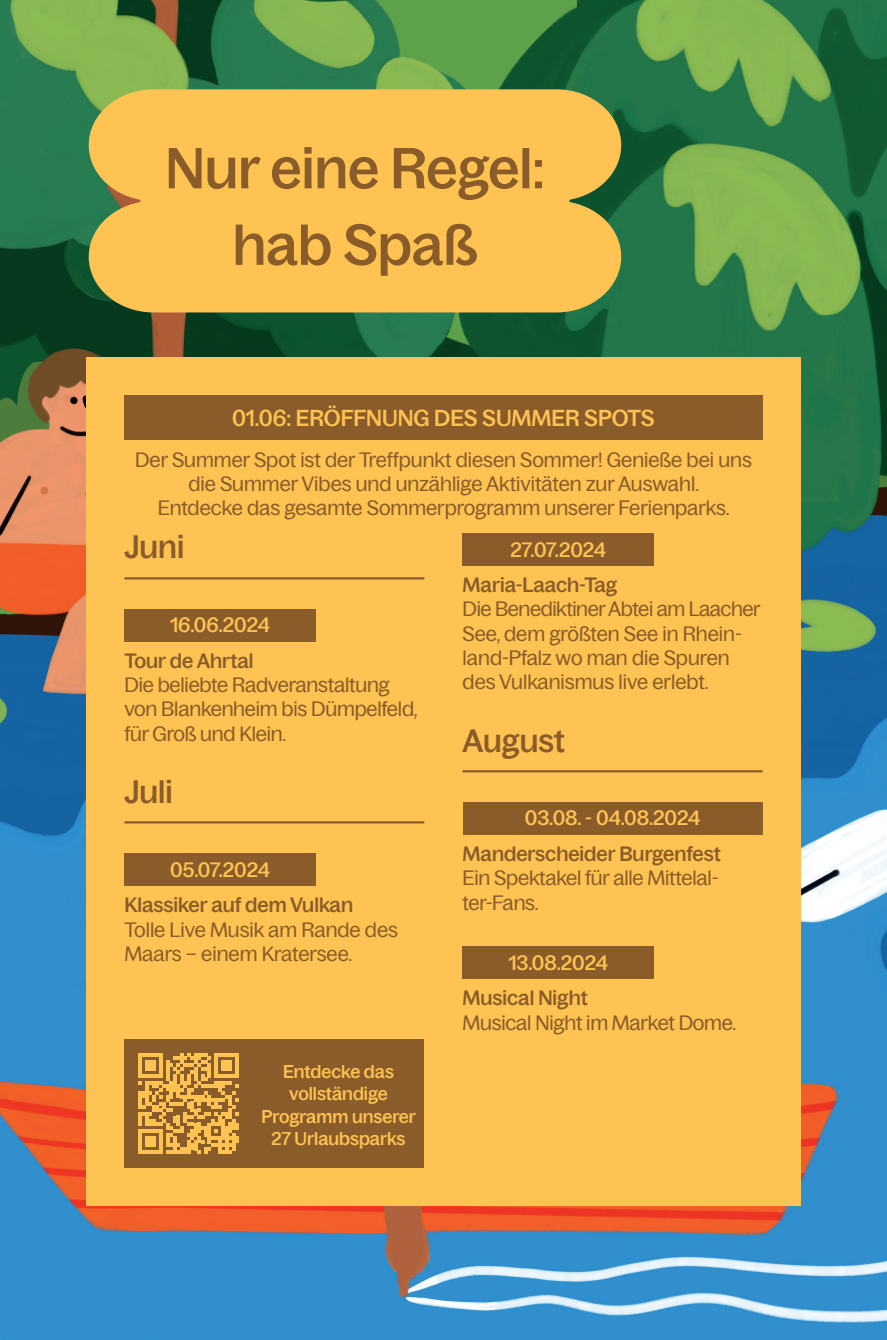
<style>
.page{position:relative;width:887px;height:1340px;background:#fff}
.page>*{position:absolute;margin:0;border:0;box-sizing:border-box;transform-origin:0 0}
.t1{font:500 56.25px/76.5px "Bagoss Standard";color:#895c2a;text-align:center}
.t2{font:500 31.5px "Bagoss Standard";color:#895c2a}
.t3{font:500 22.5px "Bagoss Standard";color:#fec352}
.t4{font:20.25px/24.3px "Bagoss Standard";color:#895c2a}
.t5{font:500 20.25px "Bagoss Standard";color:#895c2a}
.t6{font:500 20.25px "Bagoss Standard";color:#fec352}
.t7{font:500 18px/22.5px "Bagoss Standard";color:#fec352;text-align:center}
</style>
<div class="page">
<img style="left:0;top:0;width:887px;height:1339px">
<div style="left:86px;top:357px;width:714px;height:848px;background:#fec352"></div>
<div style="left:89px;top:89px;width:532px;height:223px;background:#fec352"></div>
<div style="left:462px;top:533px;width:192px;height:33px;background:#895c2a"></div>
<div style="left:462px;top:801px;width:300px;height:33px;background:#895c2a"></div>
<div style="left:462px;top:946px;width:192px;height:33px;background:#895c2a"></div>
<div style="left:124px;top:608px;width:192px;height:33px;background:#895c2a"></div>
<div style="left:124px;top:853px;width:192px;height:32px;background:#895c2a"></div>
<div style="left:124px;top:395px;width:638px;height:45px;background:#895c2a"></div>
<div style="left:124px;top:1039px;width:300px;height:128px;background:#895c2a"></div>
<svg style="left:138px;top:1053px;width:101px;height:100px"></svg>
<hr style="left:124px;top:821px;width:300px;height:2px;background:#895c2a">
<hr style="left:124px;top:577px;width:300px;height:2px;background:#895c2a">
<hr style="left:462px;top:770px;width:300px;height:2px;background:#895c2a">
<h1 class="t1" style="left:165px;top:127px;width:381px">Nur eine Regel: hab Spaß</h1>
<p class="t3" style="left:232px;top:402px;width:424px">01.06: ERÖFFNUNG DES SUMMER SPOTS</p>
<p class="t4" style="left:135px;top:446px;width:618px;text-align:center">Der Summer Spot ist der Treffpunkt diesen Sommer! Genieße bei uns die Summer Vibes und unzählige Aktivitäten zur Auswahl.<br>Entdecke das gesamte Sommerprogramm unserer Ferienparks.</p>
<h2 class="t2" style="left:124px;top:525px;width:61px">Juni</h2>
<p class="t6" style="left:170px;top:611px;width:101px">16.06.2024</p>
<p class="t5" style="left:124px;top:646px;width:131px">Tour de Ahrtal</p>
<p class="t4" style="left:124px;top:671px;width:294px">Die beliebte Radveranstaltung von Blankenheim bis Dümpelfeld, für Groß und Klein.</p>
<h2 class="t2" style="left:124px;top:769px;width:50px">Juli</h2>
<p class="t6" style="left:170px;top:855px;width:101px">05.07.2024</p>
<p class="t5" style="left:124px;top:890px;width:230px">Klassiker auf dem Vulkan</p>
<p class="t4" style="left:124px;top:916px;width:275px">Tolle Live Musik am Rande des<br>Maars – einem Kratersee.</p>
<p class="t7" style="left:261px;top:1059px;width:156px">Entdecke das vollständige<br>Programm unserer<br>27 Urlaubsparks</p>
<p class="t6" style="left:510px;top:535px;width:97px">27.07.2024</p>
<p class="t5" style="left:462px;top:570px;width:156px">Maria-Laach-Tag</p>
<p class="t4" style="left:462px;top:596px;width:299px">Die Benediktiner Abtei am Laacher<br>See, dem größten See in Rhein&shy;land-Pfalz wo man die Spuren des Vulkanismus live erlebt.</p>
<h2 class="t2" style="left:462px;top:718px;width:104px">August</h2>
<p class="t6" style="left:525px;top:804px;width:177px">03.08. - 04.08.2024</p>
<p class="t5" style="left:462px;top:839px;width:260px">Manderscheider Burgenfest</p>
<p class="t4" style="left:462px;top:864px;width:257px">Ein Spektakel für alle Mittelal&shy;ter-Fans.</p>
<p class="t6" style="left:508px;top:948px;width:101px">13.08.2024</p>
<p class="t5" style="left:462px;top:984px;width:127px">Musical Night</p>
<p class="t4" style="left:462px;top:1009px;width:275px">Musical Night im Market Dome.</p>
</div>
